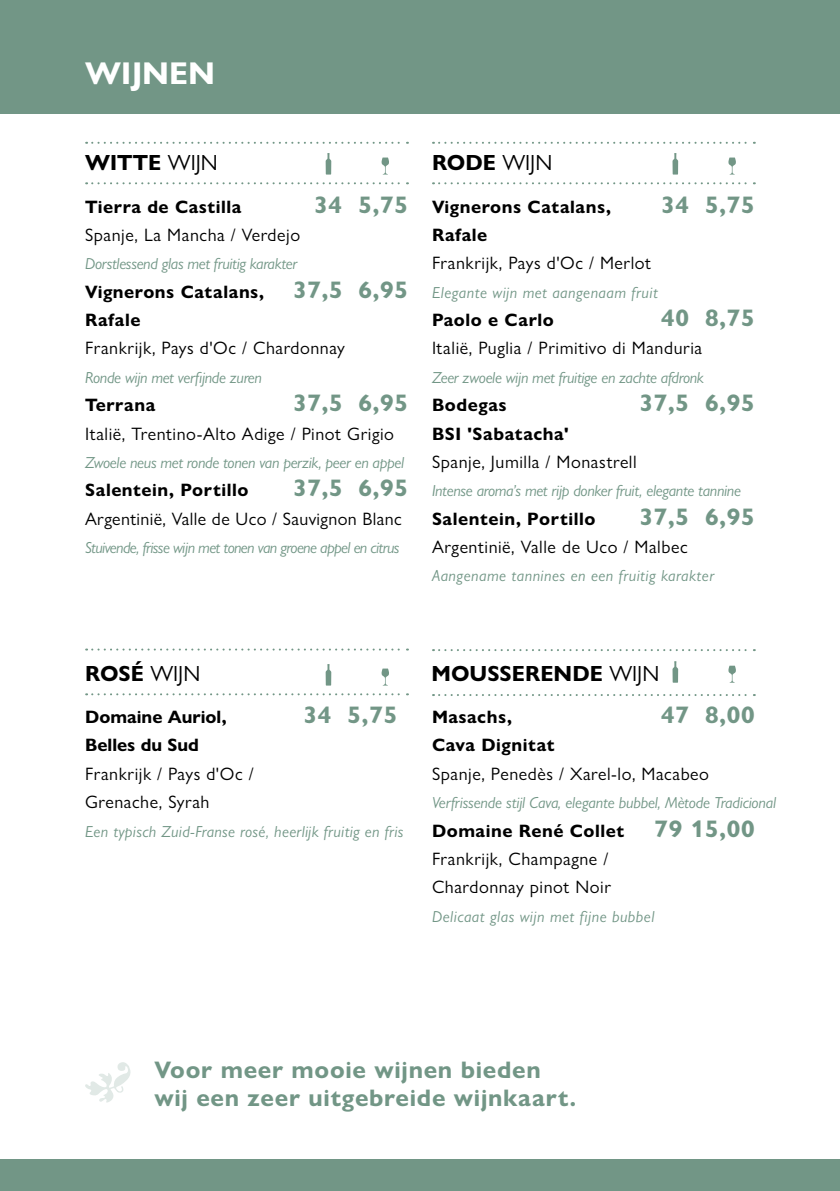
<style>
.page{position:relative;width:840px;height:1191px;background:#fff}
.page>*{position:absolute;margin:0;border:0;box-sizing:border-box;transform-origin:0 0}
.t1{font:700 31.6px "Gill Sans Nova";color:#fff}
.t2{font:700 24px/28.4px "Gill Sans Nova";letter-spacing:.03em;color:#729686}
.t3{font:700 22px "Gill Sans Nova";color:#000}
.t4{font:18px/28.4px "Gill Sans Nova";letter-spacing:.03em;color:#000}
.t5{font:700 18px/28.4px "Gill Sans Nova";letter-spacing:.03em;color:#000}
.t6{font:700 18px/28.4px "Gill Sans Nova";color:#000}
.t7{font:italic 16px "Gill Sans Nova";letter-spacing:-.02em;color:#729686}
.t8{font:italic 16px "Gill Sans Nova";letter-spacing:.03em;color:#729686}
.t9{font:italic 16px "Gill Sans Nova";letter-spacing:-.04em;color:#729686}
.t10{font:italic 16px "Gill Sans Nova";letter-spacing:.02em;color:#729686}
.s1{font-weight:400}
</style>
<div class="page">
<div style="left:0;top:0;width:839px;height:113px;background:#729686"></div>
<div style="left:0;top:1159px;width:839px;height:32px;background:#729686"></div>
<svg style="left:86px;top:182px;width:322px;height:2px"></svg>
<svg style="left:433px;top:182px;width:321px;height:2px"></svg>
<svg style="left:86px;top:142px;width:322px;height:2px"></svg>
<svg style="left:433px;top:142px;width:321px;height:2px"></svg>
<svg style="left:381px;top:157px;width:8px;height:18px"></svg>
<svg style="left:728px;top:157px;width:7px;height:18px"></svg>
<svg style="left:325px;top:153px;width:6px;height:22px"></svg>
<svg style="left:86px;top:648px;width:322px;height:2px"></svg>
<svg style="left:86px;top:693px;width:322px;height:2px"></svg>
<svg style="left:381px;top:668px;width:8px;height:17px"></svg>
<svg style="left:325px;top:664px;width:6px;height:21px"></svg>
<svg style="left:672px;top:153px;width:5px;height:22px"></svg>
<svg style="left:433px;top:694px;width:321px;height:2px"></svg>
<svg style="left:433px;top:649px;width:321px;height:2px"></svg>
<svg style="left:728px;top:665px;width:7px;height:17px"></svg>
<svg style="left:672px;top:661px;width:5px;height:21px"></svg>
<svg style="left:85px;top:1062px;width:46px;height:40px"></svg>
<h1 class="t1" style="left:85px;top:54px;width:131px">WIJNEN</h1>
<p class="t3" style="left:85px;top:149px;width:134px">WITTE <span class="s1">WIJN</span></p>
<p class="t3" style="left:432px;top:149px;width:122px">RODE <span class="s1">WIJN</span></p>
<h2 class="t2" style="left:314px;top:190px;width:95px">34 5,75</h2>
<h2 class="t2" style="left:660px;top:190px;width:95px">34 5,75</h2>
<p class="t5" style="left:85px;top:192px;width:158px">Tierra de Castilla</p>
<p class="t4" style="left:85px;top:220px;width:216px">Spanje, La Mancha / Verdejo</p>
<p class="t7" style="left:85px;top:254px;width:213px">Dorstlessend glas met fruitig karakter</p>
<p class="t5" style="left:85px;top:277px;width:180px">Vignerons Catalans,<br>Rafale</p>
<p class="t4" style="left:85px;top:334px;width:261px">Frankrijk, Pays d'Oc / Chardonnay</p>
<p class="t7" style="left:85px;top:367px;width:178px">Ronde wijn met verfijnde zuren</p>
<p class="t5" style="left:85px;top:391px;width:71px">Terrana</p>
<p class="t4" style="left:85px;top:419px;width:310px">Italië, Trentino-Alto Adige / Pinot Grigio</p>
<p class="t7" style="left:85px;top:453px;width:320px">Zwoele neus met ronde tonen van perzik, peer en appel</p>
<p class="t5" style="left:85px;top:476px;width:165px">Salentein, Portillo</p>
<p class="t4" style="left:85px;top:504px;width:318px">Argentinië, Valle de Uco / Sauvignon Blanc</p>
<p class="t9" style="left:85px;top:538px;width:316px">Stuivende, frisse wijn met tonen van groene appel en citrus</p>
<p class="t5" style="left:432px;top:192px;width:180px">Vignerons Catalans,<br>Rafale</p>
<p class="t4" style="left:432px;top:249px;width:220px">Frankrijk, Pays d'Oc / Merlot</p>
<p class="t8" style="left:432px;top:282px;width:227px">Elegante wijn met aangenaam fruit</p>
<p class="t5" style="left:432px;top:306px;width:123px">Paolo e Carlo</p>
<p class="t4" style="left:432px;top:334px;width:271px">Italië, Puglia / Primitivo di Manduria</p>
<p class="t7" style="left:432px;top:367px;width:273px">Zeer zwoele wijn met fruitige en zachte afdronk</p>
<p class="t5" style="left:432px;top:391px;width:138px">Bodegas<br>BSI 'Sabatacha'</p>
<p class="t4" style="left:432px;top:447px;width:206px">Spanje, Jumilla / Monastrell</p>
<p class="t7" style="left:432px;top:481px;width:310px">Intense aroma’s met rijp donker fruit, elegante tannine</p>
<p class="t5" style="left:432px;top:504px;width:165px">Salentein, Portillo</p>
<p class="t4" style="left:432px;top:532px;width:257px">Argentinië, Valle de Uco / Malbec</p>
<p class="t8" style="left:432px;top:566px;width:283px">Aangename tannines en een fruitig karakter</p>
<h2 class="t2" style="left:293px;top:275px;width:116px">37,5 6,95</h2>
<h2 class="t2" style="left:660px;top:304px;width:95px">40 8,75</h2>
<h2 class="t2" style="left:293px;top:389px;width:116px">37,5 6,95</h2>
<h2 class="t2" style="left:639px;top:389px;width:117px">37,5 6,95</h2>
<h2 class="t2" style="left:293px;top:474px;width:116px">37,5 6,95</h2>
<h2 class="t2" style="left:639px;top:502px;width:117px">37,5 6,95</h2>
<p class="t3" style="left:85px;top:659px;width:117px">ROSÉ <span class="s1">WIJN</span></p>
<p class="t3" style="left:431px;top:659px;width:229px">MOUSSERENDE <span class="s1">WIJN</span></p>
<h2 class="t2" style="left:303px;top:700px;width:95px">34 5,75</h2>
<p class="t5" style="left:432px;top:702px;width:124px">Masachs,<br>Cava Dignitat</p>
<p class="t4" style="left:432px;top:759px;width:278px">Spanje, Penedès / Xarel-lo, Macabeo</p>
<p class="t7" style="left:432px;top:793px;width:345px">Verfrissende stijl Cava, elegante bubbel, Mètode Tradicional</p>
<p class="t5" style="left:432px;top:816px;width:194px">Domaine René Collet</p>
<p class="t4" style="left:432px;top:844px;width:180px">Frankrijk, Champagne /<br>Chardonnay pinot Noir</p>
<p class="t8" style="left:432px;top:906px;width:224px">Delicaat glas wijn met fijne bubbel</p>
<h2 class="t2" style="left:660px;top:700px;width:95px">47 8,00</h2>
<p class="t6" style="left:85px;top:702px;width:143px">Domaine Auriol,<br>Belles du Sud</p>
<p class="t4" style="left:85px;top:759px;width:170px">Frankrijk / Pays d'Oc /<br>Grenache, Syrah</p>
<p class="t10" style="left:85px;top:821px;width:320px">Een typisch Zuid-Franse rosé, heerlijk fruitig en fris</p>
<h2 class="t2" style="left:654px;top:814px;width:102px">79 15,00</h2>
<h2 class="t2" style="left:154px;top:1055px;width:423px">Voor meer mooie wijnen bieden wij een zeer uitgebreide wijnkaart.</h2>
</div>
